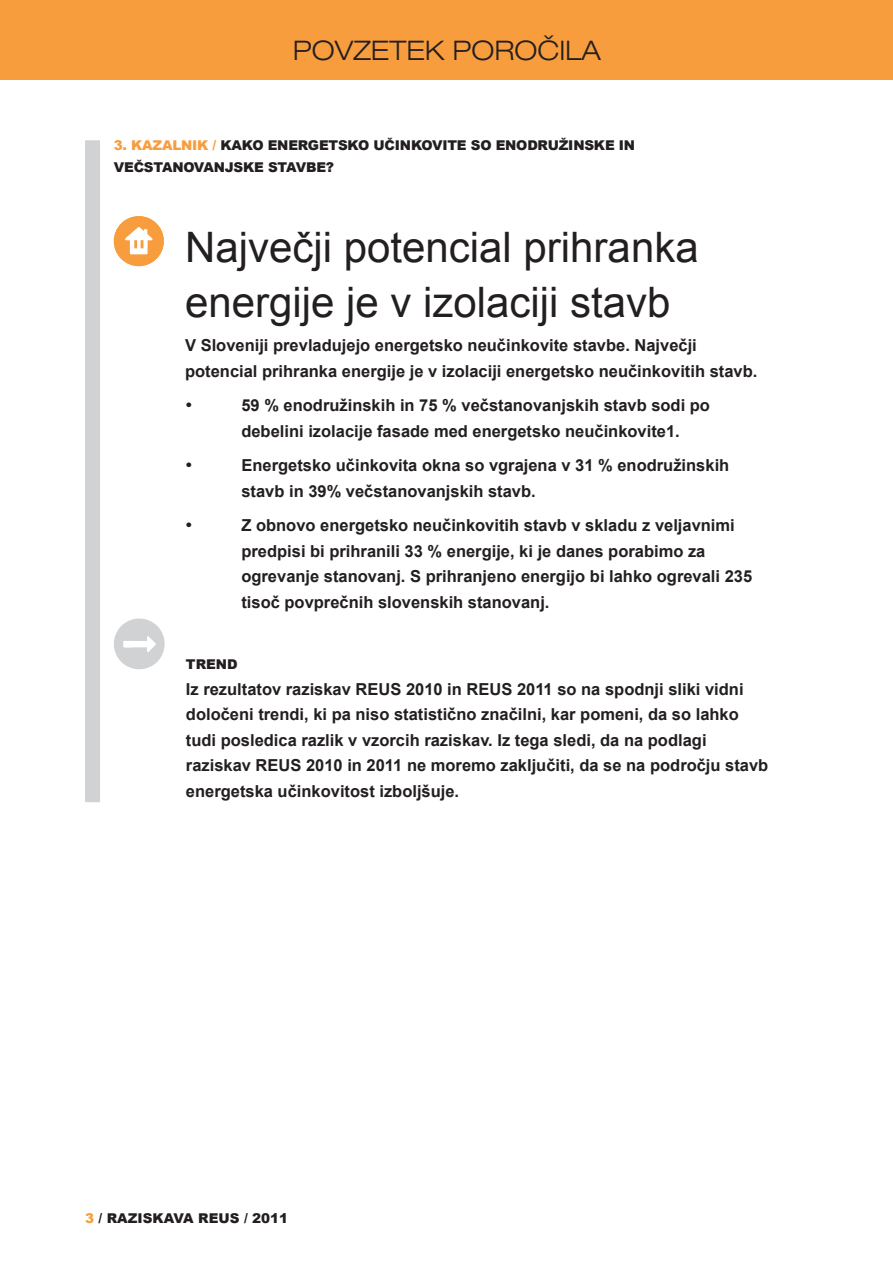
<style>
.page{position:relative;width:893px;height:1263px;background:#fff}
.page>*{position:absolute;margin:0;border:0;box-sizing:border-box;transform-origin:0 0}
.t1{font:42px/55.2px "Arial";color:#231f20}
.t2{font:300 expanded 27px "Helvetica Neue LT Pro";color:#231f20}
.t3{font:700 16.5px/25.5px "Arial";color:#231f20}
.t4{font:16.5px "Symbol";color:#231f20}
.t5{font:900 13.5px/22.5px "Arial";letter-spacing:-.015em;color:#231f20}
.s1{color:#f89d3d}
</style>
<div class="page">
<div style="left:1px;top:0;width:892px;height:79px;background:#f89d3d"></div>
<div style="left:85px;top:140px;width:15px;height:662px;background:#d1d2d4"></div>
<div style="left:114px;top:216px;width:50px;height:50px;background:#f89d3d;border-radius:50%"></div>
<svg style="left:125px;top:227px;width:28px;height:27px"></svg>
<svg style="left:114px;top:618px;width:51px;height:52px"></svg>
<div style="left:123px;top:641px;width:9px;height:6px;border:2px solid #fff"></div>
<h2 class="t2" style="left:293px;top:41px;width:310px">POVZETEK POROČILA</h2>
<p class="t5" style="left:114px;top:133px;width:523px"><span class="s1">3. KAZALNIK /</span> KAKO ENERGETSKO UČINKOVITE SO ENODRUŽINSKE IN<br>VEČSTANOVANJSKE STAVBE?</p>
<h1 class="t1" style="left:185px;top:219px;width:515px">Največji potencial prihranka energije je v izolaciji stavb</h1>
<p class="t3" style="left:185px;top:333px;width:574px">V Sloveniji prevladujejo energetsko neučinkovite stavbe. Največji potencial prihranka energije je v izolaciji energetsko neučinkovitih stavb.</p>
<p class="t4" style="left:185px;top:400px;width:9px">•</p>
<p class="t3" style="left:241px;top:393px;width:470px">59 % enodružinskih in 75 % večstanovanjskih stavb sodi po debelini izolacije fasade med energetsko neučinkovite1.</p>
<p class="t4" style="left:185px;top:460px;width:9px">•</p>
<p class="t3" style="left:241px;top:453px;width:489px">Energetsko učinkovita okna so vgrajena v 31 % enodružinskih stavb in 39% večstanovanjskih stavb.</p>
<p class="t4" style="left:185px;top:520px;width:9px">•</p>
<p class="t3" style="left:241px;top:513px;width:512px">Z obnovo energetsko neučinkovitih stavb v skladu z veljavnimi predpisi bi prihranili 33 % energije, ki je danes porabimo za ogrevanje stanovanj. S prihranjeno energijo bi lahko ogrevali 235 tisoč povprečnih slovenskih stanovanj.</p>
<p class="t5" style="left:186px;top:653px;width:53px">TREND</p>
<p class="t3" style="left:186px;top:676px;width:584px">Iz rezultatov raziskav REUS 2010 in REUS 2011 so na spodnji sliki vidni določeni trendi, ki pa niso statistično značilni, kar pomeni, da so lahko tudi posledica razlik v vzorcih raziskav. Iz tega sledi, da na podlagi raziskav REUS 2010 in 2011 ne moremo zaključiti, da se na področju stavb energetska učinkovitost izboljšuje.</p>
<p class="t5" style="left:85px;top:1206px;width:205px"><span class="s1">3</span> / RAZISKAVA REUS / 2011</p>
</div>
